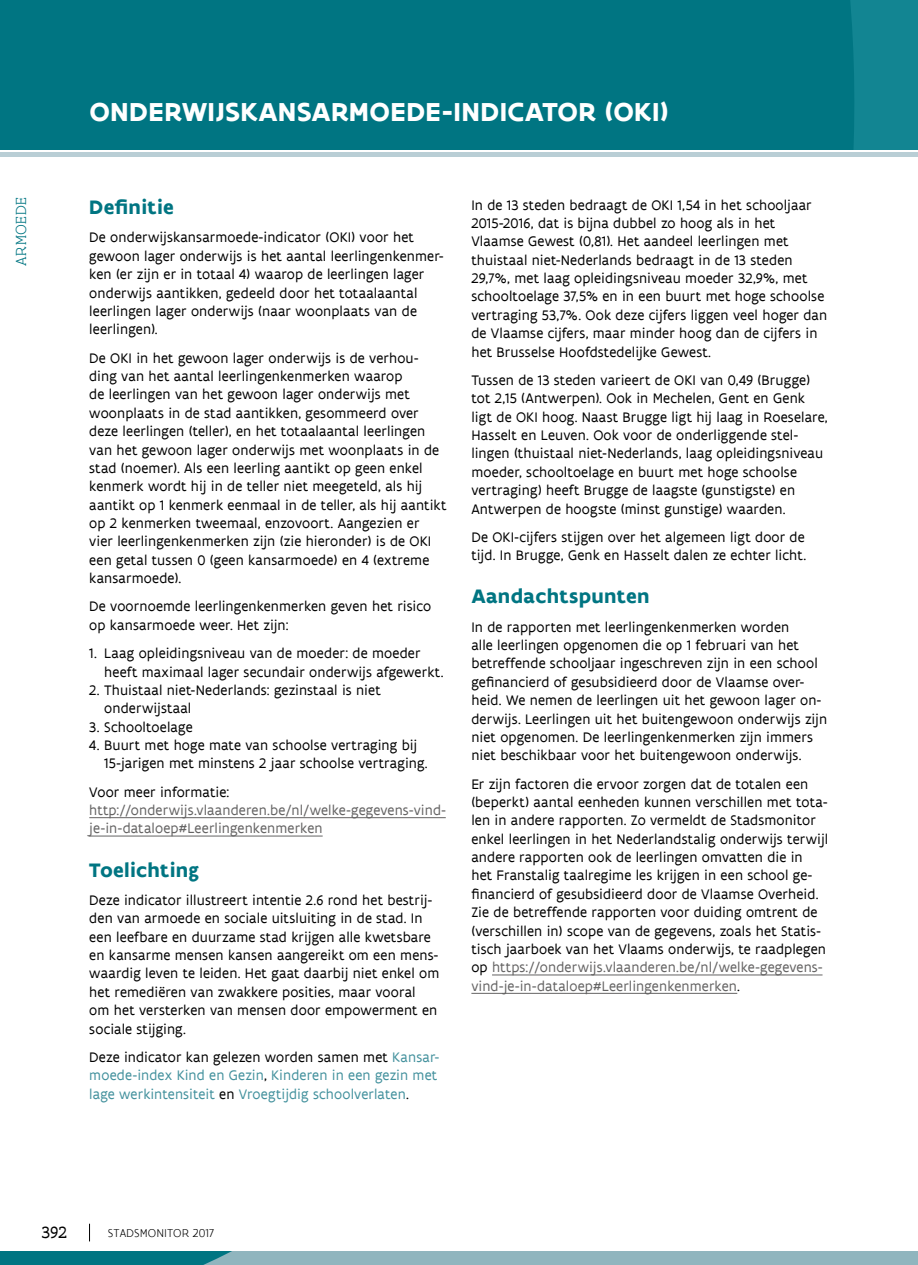
<style>
.page{position:relative;width:918px;height:1265px;background:#fff}
.page>*{position:absolute;margin:0;border:0;box-sizing:border-box;transform-origin:0 0}
.titel_indicator{font:700 28px "Flanders Art Sans";letter-spacing:.01em;color:#fff}
.titeltje{font:700 21px "Flanders Art Sans";letter-spacing:.015em;color:#007582}
.t1{font:17.5px "Flanders Art Serif";color:#000}
.t2{font:300 15.75px "Flanders Art Serif";letter-spacing:.04em;color:#007582}
.body_tekst{font:14.88px/18.4px "Flanders Art Sans";letter-spacing:.01em;color:#000}
.body_tekst-2{font:14.88px/18.4px "Flanders Art Sans";letter-spacing:.01em;color:#43919d}
.body_tekst-3{font:14.88px/18.4px "Flanders Art Sans";letter-spacing:.005em;color:#646363}
.t3{font:300 12.25px "Flanders Art Sans";color:#000}
.s1{color:#000}
.s2{color:#646363}
</style>
<div class="page">
<div style="left:0;top:0;width:918px;height:149px;background:#007582"></div>
<div style="left:0;top:152px;width:918px;height:5px;background:#b9ced5"></div>
<svg style="left:89px;top:1224px;width:1px;height:17px"></svg>
<svg style="left:0;top:1251px;width:918px;height:14px;background:#6da5af"></svg>
<hr style="left:89px;top:817px;width:357px;height:1px;background:#646363">
<hr style="left:89px;top:836px;width:234px;height:1px;background:#646363">
<hr style="left:492px;top:975px;width:330px;height:1px;background:#646363">
<hr style="left:471px;top:993px;width:266px;height:1px;background:#646363">
<p class="t2" style="left:12px;top:266px;width:70px;rotate:-90deg">ARMOEDE</p>
<p class="titel_indicator" style="left:89px;top:94px;width:581px">ONDERWIJSKANSARMOEDE-INDICATOR (OKI)</p>
<p class="titeltje" style="left:89px;top:194px;width:86px">Definitie</p>
<p class="body_tekst" style="left:89px;top:229px;width:356px">De onderwijskansarmoede-indicator (OKI) voor het gewoon lager onderwijs is het aantal leerlingenkenmer&shy;ken (er zijn er in totaal 4) waarop de leerlingen lager onderwijs aantikken, gedeeld door het totaalaantal leerlingen lager onderwijs (naar woonplaats van de leerlingen).</p>
<p class="body_tekst" style="left:89px;top:349px;width:359px">De OKI in het gewoon lager onderwijs is de verhou&shy;ding van het aantal leerlingenkenmerken waarop<br>de leerlingen van het gewoon lager onderwijs met woonplaats in de stad aantikken, gesommeerd over deze leerlingen (teller), en het totaalaantal leerlingen van het gewoon lager onderwijs met woonplaats in de stad (noemer). Als een leerling aantikt op geen enkel kenmerk wordt hij in de teller niet meegeteld, als hij aantikt op 1 kenmerk eenmaal in de teller, als hij aantikt op 2 kenmerken tweemaal, enzovoort. Aangezien er vier leerlingenkenmerken zijn (zie hieronder) is de OKI een getal tussen 0 (geen kansarmoede) en 4 (extreme kansarmoede).</p>
<p class="body_tekst" style="left:89px;top:598px;width:343px">De voornoemde leerlingenkenmerken geven het risico op kansarmoede weer. Het zijn:</p>
<p class="body_tekst" style="left:104px;top:644px;width:341px;text-indent:-15px">1. Laag opleidingsniveau van de moeder: de moeder heeft maximaal lager secundair onderwijs afgewerkt.</p>
<p class="body_tekst" style="left:104px;top:681px;width:278px;text-indent:-15px">2. Thuistaal niet-Nederlands: gezinstaal is niet onderwijstaal</p>
<p class="body_tekst" style="left:89px;top:718px;width:105px">3. Schooltoelage</p>
<p class="body_tekst" style="left:104px;top:736px;width:325px;text-indent:-15px">4. Buurt met hoge mate van schoolse vertraging bij<br>15-jarigen met minstens 2 jaar schoolse vertraging.</p>
<p class="body_tekst-3" style="left:89px;top:783px;width:358px"><span class="s1">Voor meer informatie: </span>http://onderwijs.vlaanderen.be/nl/welke-gegevens-vind&shy;je-in-dataloep#Leerlingenkenmerken</p>
<p class="titeltje" style="left:89px;top:856px;width:111px">Toelichting</p>
<p class="body_tekst" style="left:89px;top:891px;width:352px">Deze indicator illustreert intentie 2.6 rond het bestrij&shy;den van armoede en sociale uitsluiting in de stad. In een leefbare en duurzame stad krijgen alle kwetsbare en kansarme mensen kansen aangereikt om een mens&shy;waardig leven te leiden. Het gaat daarbij niet enkel om het remediëren van zwakkere posities, maar vooral om het versterken van mensen door empowerment en sociale stijging.</p>
<p class="body_tekst-2" style="left:89px;top:1048px;width:351px"><span class="s1">Deze indicator kan gelezen worden samen met</span> Kansar&shy;moede-index Kind en Gezin<span class="s1">,</span> Kinderen in een gezin met lage werkintensiteit <span class="s1">en</span> Vroegtijdig schoolverlaten<span class="s1">.</span></p>
<p class="body_tekst" style="left:471px;top:196px;width:357px">In de 13 steden bedraagt de OKI 1,54 in het schooljaar 2015-2016, dat is bijna dubbel zo hoog als in het Vlaamse Gewest (0,81). Het aandeel leerlingen met thuistaal niet-Nederlands bedraagt in de 13 steden 29,7%, met laag opleidingsniveau moeder 32,9%, met schooltoelage 37,5% en in een buurt met hoge schoolse vertraging 53,7%. Ook deze cijfers liggen veel hoger dan de Vlaamse cijfers, maar minder hoog dan de cijfers in het Brusselse Hoofdstedelijke Gewest.</p>
<p class="body_tekst" style="left:471px;top:371px;width:358px">Tussen de 13 steden varieert de OKI van 0,49 (Brugge) tot 2,15 (Antwerpen). Ook in Mechelen, Gent en Genk ligt de OKI hoog. Naast Brugge ligt hij laag in Roeselare, Hasselt en Leuven. Ook voor de onderliggende stel&shy;lingen (thuistaal niet-Nederlands, laag opleidingsniveau moeder, schooltoelage en buurt met hoge schoolse vertraging) heeft Brugge de laagste (gunstigste) en Antwerpen de hoogste (minst gunstige) waarden.</p>
<p class="body_tekst" style="left:471px;top:528px;width:336px">De OKI-cijfers stijgen over het algemeen ligt door de tijd. In Brugge, Genk en Hasselt dalen ze echter licht.</p>
<p class="titeltje" style="left:471px;top:583px;width:180px">Aandachtspunten</p>
<p class="body_tekst" style="left:471px;top:618px;width:357px">In de rapporten met leerlingenkenmerken worden<br>alle leerlingen opgenomen die op 1 februari van het betreffende schooljaar ingeschreven zijn in een school gefinancierd of gesubsidieerd door de Vlaamse over&shy;heid. We nemen de leerlingen uit het gewoon lager on&shy;derwijs. Leerlingen uit het buitengewoon onderwijs zijn niet opgenomen. De leerlingenkenmerken zijn immers niet beschikbaar voor het buitengewoon onderwijs.</p>
<p class="body_tekst" style="left:471px;top:775px;width:358px">Er zijn factoren die ervoor zorgen dat de totalen een (beperkt) aantal eenheden kunnen verschillen met tota&shy;len in andere rapporten. Zo vermeldt de Stadsmonitor enkel leerlingen in het Nederlandstalig onderwijs terwijl andere rapporten ook de leerlingen omvatten die in<br>het Franstalig taalregime les krijgen in een school ge&shy;financierd of gesubsidieerd door de Vlaamse Overheid.<br>Zie de betreffende rapporten voor duiding omtrent de (verschillen in) scope van de gegevens, zoals het Statis&shy;tisch jaarboek van het Vlaams onderwijs, te raadplegen op <span class="s2">https://onderwijs.vlaanderen.be/nl/welke-gegevens&shy;vind-je-in-dataloep#Leerlingenkenmerken</span>.</p>
<p class="t1" style="left:42px;top:1222px;width:27px">392</p>
<p class="t3" style="left:108px;top:1226px;width:108px">STADSMONITOR 2017</p>
</div>
